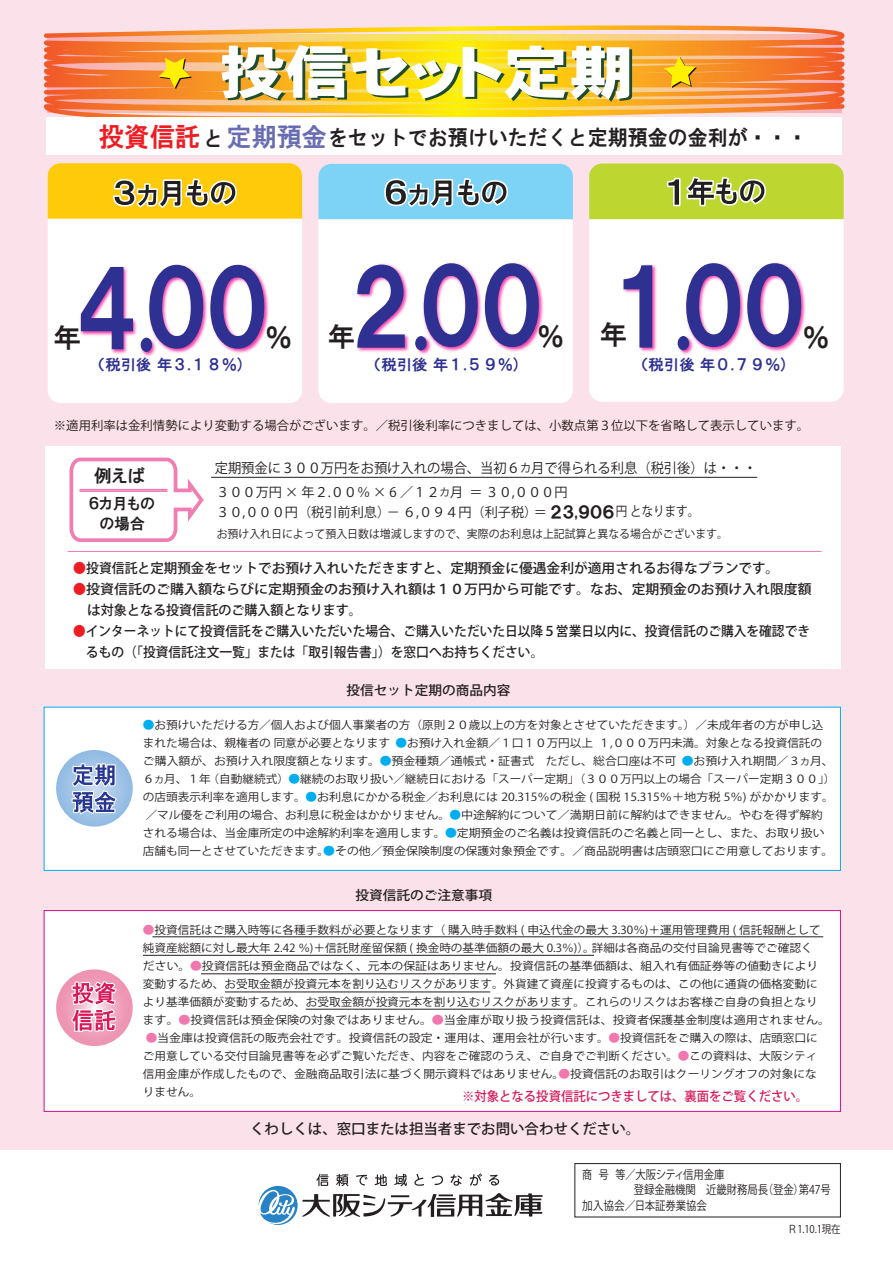
<style>
.page{position:relative;width:893px;height:1263px;background:#fff}
.page>*{position:absolute;margin:0;border:0;box-sizing:border-box;transform-origin:0 0}
.t1{font:102.15px "HGP Soei Kakugothic UB";color:#2e3092;scale:.8 1}
.t2{font:26.55px "HGS Gothic E";color:#231f20}
.t3{font:21px "HGS Gothic E";color:#231f20;scale:.95 1}
.t4{font:17.85px "HGP Gothic E";color:#231f20}
.t5{font:15.45px/19.2px "HGP Gothic E";color:#231f20}
.t6{font:15.15px "HGS Gothic E";color:#2e3092}
.t7{font:500 14.25px "Koz Go Pro";color:#231f20}
.t8{font:13.8px "Koz Go Pro";color:#231f20;scale:.96 1}
.t9{font:500 13.35px/21px "Koz Go Pro";color:#231f20;scale:.95 1}
.t10{font:500 13.35px/21px "Koz Go Pro";color:#231f20;scale:1.04 1}
.t11{font:500 13.35px "Koz Go Pro";color:#231f20;scale:.96 1}
.t12{font:13.2px/20.1px "Koz Go Pro";color:#231f20}
.t13{font:500 13.05px "Koz Go Pro";color:#d91a5b;scale:.95 1}
.t14{font:500 13.05px "Koz Go Pro";color:#231f20;scale:1.04 1}
.t15{font:12.45px "Koz Go Pro";color:#211814}
.t16{font:12px/15.5px "Koz Go Pro";letter-spacing:-.01em;color:#231f20;scale:.83 1}
.t17{font:11.25px/18px "Koz Go Pro";color:#231f20;scale:1.04 1}
.t18{font:11.25px/18px "Koz Go Pro";color:#231f20;text-align:justify;scale:1.07 1}
.t19{font:11.25px "Koz Go Pro";color:#231f20;scale:.96 1}
.t20{font:10.65px "Koz Go Pro";letter-spacing:-.01em;color:#231f20;scale:.89 1}
.s1{font-size:26.1px;color:#ee1d23}
.s2{font-size:25.65px;color:#696cb2}
.s3{font-size:11.55px}
.s4{font-size:10.65px}
.s5{font-family:"HGP Soei Kakugothic UB";font-size:16.5px}
.s6{color:#ee1d23}
.s7{color:#00aeef}
.s8{font-size:9.15px}
.s9{color:#f178ae}
</style>
<div class="page">
<div style="left:0;top:0;width:893px;height:1150px;background:#fbe1ea"></div>
<svg style="left:259px;top:1173px;width:284px;height:52px"></svg>
<div style="left:44px;top:707px;width:797px;height:164px;background:#fff;border:1px solid #00aeef"></div>
<div style="left:44px;top:910px;width:797px;height:202px;background:#fff;border:1px solid #ce118c"></div>
<div style="left:56px;top:969px;width:77px;height:77px;background:#ee97b4;border-radius:38px"></div>
<svg style="left:71px;top:981px;width:46px;height:51px"></svg>
<div style="left:56px;top:750px;width:77px;height:76px;background:#98bee5;border-radius:38px"></div>
<svg style="left:72px;top:763px;width:45px;height:51px"></svg>
<div style="left:45px;top:446px;width:795px;height:222px;background:#fff"></div>
<svg style="left:44px;top:27px;width:800px;height:91px"></svg>
<div style="left:46px;top:118px;width:796px;height:37px;background:#fff"></div>
<hr style="left:211px;top:477px;width:546px;height:1px;background:#231f20">
<svg style="left:69px;top:458px;width:135px;height:84px"></svg>
<hr style="left:79px;top:490px;width:88px;height:2px;background:#f178ae">
<hr style="left:79px;top:489px;width:88px;height:1px;background:#f178ae">
<div style="left:318px;top:219px;width:255px;height:184px;background:#fff"></div>
<img style="left:348px;top:254px;width:89px;height:111px">
<img style="left:418px;top:252px;width:131px;height:111px">
<svg style="left:318px;top:164px;width:255px;height:55px"></svg>
<div style="left:589px;top:219px;width:255px;height:183px;background:#fff"></div>
<img style="left:611px;top:254px;width:89px;height:111px">
<img style="left:680px;top:252px;width:132px;height:111px">
<svg style="left:589px;top:163px;width:255px;height:56px"></svg>
<div style="left:48px;top:163px;width:254px;height:240px;background:#fff;border-radius:13px"></div>
<img style="left:80px;top:264px;width:189px;height:93px">
<svg style="left:48px;top:163px;width:254px;height:56px"></svg>
<hr style="left:68px;top:551px;width:754px;height:1px;background:#f178ae">
<svg style="left:221px;top:45px;width:411px;height:57px"></svg>
<svg style="left:159px;top:58px;width:33px;height:31px"></svg>
<svg style="left:664px;top:56px;width:33px;height:32px"></svg>
<div style="left:575px;top:1163px;width:266px;height:54px;border:1px solid #231f20"></div>
<hr style="left:152px;top:936px;width:671px;height:1px;background:#231f20">
<hr style="left:143px;top:955px;width:451px;height:1px;background:#231f20">
<hr style="left:201px;top:973px;width:295px;height:1px;background:#231f20">
<hr style="left:225px;top:992px;width:265px;height:1px;background:#231f20">
<hr style="left:306px;top:1009px;width:265px;height:1px;background:#231f20">
<h3 class="t3" style="left:98px;top:127px;width:748px"><span class="s1">投資信託</span>と<span class="s2">定期預金</span>をセットでお預けいただくと定期預金の金利が・・・</h3>
<h1 class="t1" style="left:613px;top:256px;width:241px">１.００</h1>
<h1 class="t1" style="left:351px;top:256px;width:241px">２.００</h1>
<h1 class="t1" style="left:76px;top:257px;width:241px">４.００</h1>
<h2 class="t2" style="left:265px;top:324px;width:29px">％</h2>
<h2 class="t2" style="left:599px;top:321px;width:29px">年</h2>
<h2 class="t2" style="left:328px;top:323px;width:29px">年</h2>
<h2 class="t2" style="left:537px;top:323px;width:29px">％</h2>
<h2 class="t2" style="left:53px;top:324px;width:29px">年</h2>
<h2 class="t2" style="left:802px;top:324px;width:29px">％</h2>
<h3 class="t6" style="left:90px;top:357px;width:154px">（税引後 年３.１８％)</h3>
<h3 class="t6" style="left:366px;top:357px;width:154px">（税引後 年１.５９％)</h3>
<h3 class="t6" style="left:633px;top:357px;width:154px">（税引後 年０.７９％)</h3>
<p class="t15" style="left:54px;top:418px;width:757px">※適用利率は金利情勢により変動する場合がございます。／税引後利率につきましては、小数点第３位以下を省略して表示しています。</p>
<h3 class="t4" style="left:94px;top:466px;width:52px">例えば</h3>
<h3 class="t5" style="left:89px;top:494px;width:67px">６カ月もの　の場合</h3>
<p class="t8" style="left:215px;top:459px;width:566px">定期預金に３００万円をお預け入れの場合、当初６<span class="s3">カ</span>月で得られる利息（税引後）は・・・</p>
<p class="t12" style="left:216px;top:483px;width:484px">３００万円 × 年２.００％ × 6 ／１２<span class="s4">カ</span>月 ＝ ３０,０００円<br>３０,０００円（税引前利息）－ ６,０９４円（利子税）＝<span class="s5">２３,９０６</span>円 となります。</p>
<p class="t19" style="left:217px;top:526px;width:534px">お預け入れ日によって預入日数は増減しますので、実際のお利息は上記試算と異なる場合がございます。</p>
<p class="t11" style="left:73px;top:560px;width:737px"><span class="s6">●</span>投資信託と定期預金をセットでお預け入れいただきますと、定期預金に優遇金利が適用されるお得なプランです。</p>
<p class="t10" style="left:73px;top:579px;width:711px"><span class="s6">●</span>投資信託のご購入額ならびに定期預金のお預け入れ額は１０万円から可能です。なお、定期預金のお預け入れ限度額　は対象となる投資信託のご購入額となります。</p>
<p class="t9" style="left:73px;top:621px;width:777px"><span class="s6">●</span>インターネットにて投資信託をご購入いただいた場合、ご購入いただいた日以降５営業日以内に、投資信託のご購入を確認でき　るもの（「投資信託注文一覧」または「取引報告書」）を窓口へお持ちください。</p>
<p class="t14" style="left:347px;top:682px;width:159px">投信セット定期の商品内容</p>
<p class="t17" style="left:143px;top:716px;width:667px"><span class="s7">●</span>お預けいただける方／個人および個人事業者の方（原則２０歳以上の方を対象とさせていただきます。）／未成年者の方が申し込まれた場合は、親権者の 同意が必要となります <span class="s7">●</span>お預け入れ金額／１口１０万円以上 １,０００万円未満。対象となる投資信託のご購入額が、お預け入れ限度額となります。<span class="s7">●</span>預金種類／通帳式・証書式　ただし、総合口座は不可 <span class="s7">●</span>お預け入れ期間／３<span class="s8">カ</span>月、６<span class="s8">カ</span>月、１年 （自動継続式）<span class="s7">●</span>継続のお取り扱い／継続日における「スーパー定期」（３００万円以上の場合「スーパー定期３００」）の店頭表示利率を適用します。<span class="s7">●</span>お利息にかかる税金／お利息には 20.315％の税金 ( 国税 15.315％＋地方税 5％) がかかります。／マル優をご利用の場合、お利息に税金はかかりません。<span class="s7">●</span>中途解約について／満期日前に解約はできません。やむを得ず解約<br>される場合は、当金庫所定の中途解約利率を適用します。<span class="s7">●</span>定期預金のご名義は投資信託のご名義と同一とし、また、お取り扱い店舗も同一とさせていただきます。<span class="s7">●</span>その他／預金保険制度の保護対象預金です。／商品説明書は店頭窓口にご用意しております。</p>
<p class="t14" style="left:356px;top:887px;width:133px">投資信託のご注意事項</p>
<p class="t17" style="left:143px;top:921px;width:662px"><span class="s9">●</span>投資信託はご購入時等に各種手数料が必要となります（ 購入時手数料 ( 申込代金の最大 3.30％)＋運用管理費用 ( 信託報酬として純資産総額に対し最大年 2.42 ％)＋信託財産留保額 ( 換金時の基準価額の最大 0.3％)）。詳細は各商品の交付目論見書等でご確認く<br>ださい。<span class="s9">●</span>投資信託は預金商品ではなく、元本の保証はありません。投資信託の基準価額は、組入れ有価証券等の値動きにより変動するため、お受取金額が投資元本を割り込むリスクがあります。外貨建て資産に投資するものは、この他に通貨の価格変動により基準価額が変動するため、お受取金額が投資元本を割り込むリスクがあります。これらのリスクはお客様ご自身の負担となります。<span class="s9">●</span>投資信託は預金保険の対象ではありません。<span class="s9">●</span>当金庫が取り扱う投資信託は、投資者保護基金制度は適用されません。</p>
<p class="t18" style="left:143px;top:1029px;width:632px"><span class="s9">●</span>当金庫は投資信託の販売会社です。投資信託の設定・運用は、運用会社が行います。<span class="s9">●</span>投資信託をご購入の際は、店頭窓口にご用意している交付目論見書等を必ずご覧いただき、内容をご確認のうえ、ご自身でご判断ください。<span class="s9">●</span>この資料は、大阪シティ信用金庫が作成したもので、金融商品取引法に基づく開示資料ではありません。<span class="s9">●</span>投資信託のお取引はクーリングオフの対象になりません。</p>
<p class="t13" style="left:462px;top:1087px;width:366px">※対象となる投資信託につきましては、裏面をご覧ください。</p>
<p class="t7" style="left:250px;top:1120px;width:392px">くわしくは、窓口または担当者までお問い合わせください。</p>
<p class="t16" style="left:582px;top:1167px;width:301px">商 号 等／大阪シティ信用金庫<br>　　　　　登録金融機関　近畿財務局長（登金）第47号加入協会／日本証券業協会</p>
<p class="t20" style="left:788px;top:1222px;width:61px">Ｒ1.10.1現在</p>
</div>
